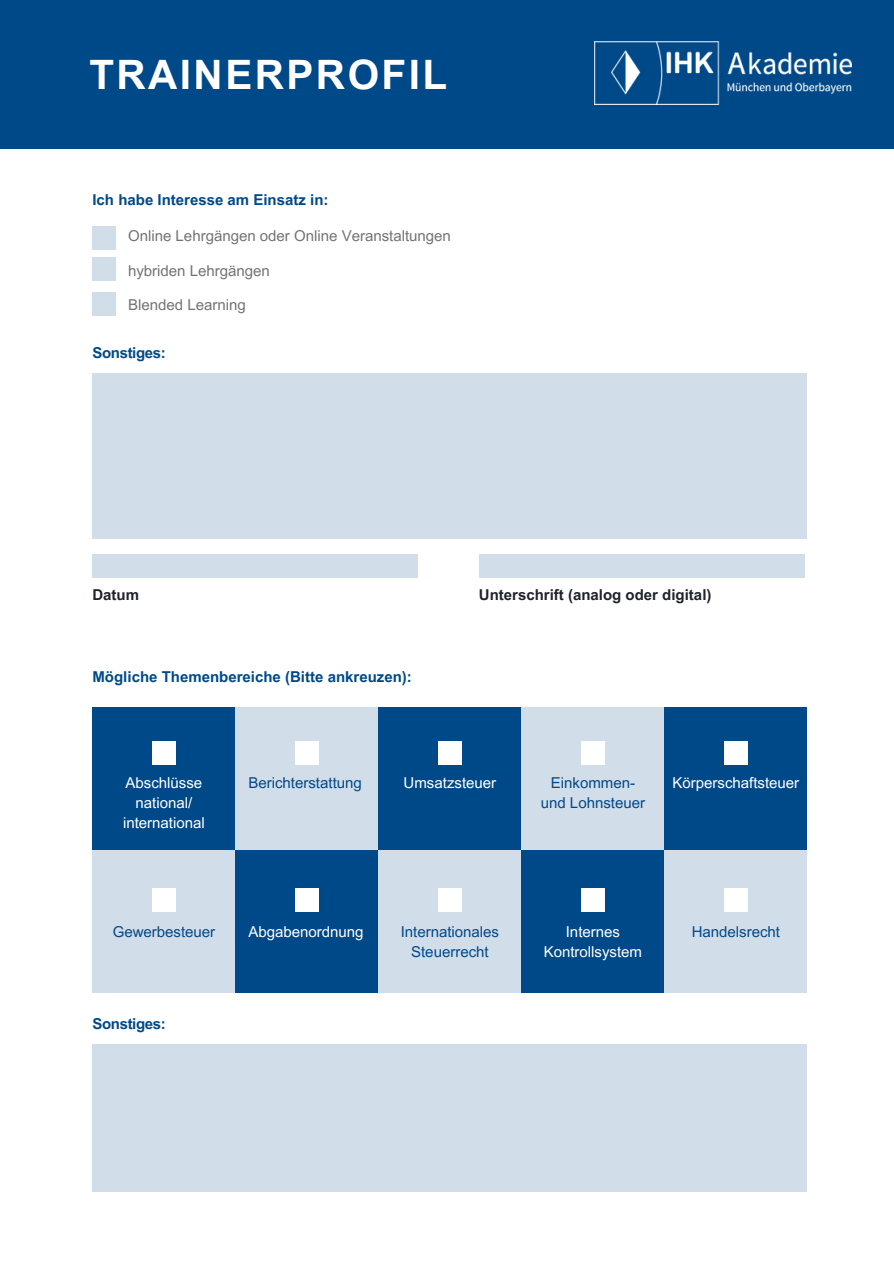
<style>
.page{position:relative;width:894px;height:1264px;background:#fff}
.page>*{position:absolute;margin:0;border:0;box-sizing:border-box;transform-origin:0 0}
.t1{font:700 40.5px "Arial MT Pro";letter-spacing:.06em;color:#fff}
.t2{font:15px/20.2px "Arial MT Pro";color:#fff;text-align:center}
.t3{font:15px "Arial MT Pro";color:#004988}
.t4{font:15px "Arial MT Pro";color:#737373}
.t5{font:700 15px "Arial MT Pro";color:#004988}
.t6{font:700 15px "Arial MT Pro";color:#1e232b}
.t7{font:700 15px "Arial MT Pro";letter-spacing:-.025em;color:#004988}
</style>
<div class="page">
<div style="left:0;top:0;width:893px;height:149px;background:#004988"></div>
<img style="left:594px;top:41px;width:256px;height:63px">
<div style="left:92px;top:373px;width:715px;height:166px;background:#d2ddea"></div>
<div style="left:92px;top:1044px;width:715px;height:147px;background:#d2ddea"></div>
<div style="left:93px;top:226px;width:23px;height:23px;background:#d2ddea"></div>
<div style="left:93px;top:257px;width:23px;height:24px;background:#d2ddea"></div>
<div style="left:93px;top:292px;width:23px;height:23px;background:#d2ddea"></div>
<div style="left:478px;top:554px;width:326px;height:23px;background:#d2ddea"></div>
<div style="left:93px;top:554px;width:325px;height:23px;background:#d2ddea"></div>
<div style="left:92px;top:706px;width:143px;height:143px;background:#004988"></div>
<div style="left:92px;top:849px;width:143px;height:143px;background:#d2ddea"></div>
<div style="left:664px;top:849px;width:143px;height:143px;background:#d2ddea"></div>
<div style="left:235px;top:706px;width:143px;height:143px;background:#d2ddea"></div>
<div style="left:235px;top:849px;width:143px;height:143px;background:#004988"></div>
<div style="left:664px;top:706px;width:143px;height:143px;background:#004988"></div>
<div style="left:378px;top:706px;width:143px;height:143px;background:#004988"></div>
<div style="left:378px;top:849px;width:143px;height:143px;background:#d2ddea"></div>
<div style="left:521px;top:706px;width:143px;height:143px;background:#d2ddea"></div>
<div style="left:521px;top:849px;width:143px;height:143px;background:#004988"></div>
<div style="left:152px;top:741px;width:23px;height:23px;background:#fff"></div>
<div style="left:152px;top:888px;width:23px;height:24px;background:#fff"></div>
<div style="left:295px;top:741px;width:23px;height:23px;background:#fff"></div>
<div style="left:295px;top:888px;width:23px;height:24px;background:#fff"></div>
<div style="left:438px;top:741px;width:23px;height:23px;background:#fff"></div>
<div style="left:438px;top:888px;width:23px;height:24px;background:#fff"></div>
<div style="left:581px;top:741px;width:23px;height:23px;background:#fff"></div>
<div style="left:581px;top:888px;width:23px;height:24px;background:#fff"></div>
<div style="left:724px;top:741px;width:23px;height:23px;background:#fff"></div>
<div style="left:724px;top:888px;width:23px;height:24px;background:#fff"></div>
<h2 class="t1" style="left:89px;top:59px;width:359px">TRAINERPROFIL</h2>
<p class="t5" style="left:92px;top:194px;width:237px">Ich habe Interesse am Einsatz in:</p>
<p class="t4" style="left:128px;top:230px;width:324px">Online Lehrgängen oder Online Veranstaltungen</p>
<p class="t4" style="left:128px;top:265px;width:143px">hybriden Lehrgängen</p>
<h2 class="t4" style="left:128px;top:298px;width:119px">Blended Learning</h2>
<p class="t7" style="left:92px;top:347px;width:75px">Sonstiges:</p>
<h2 class="t6" style="left:92px;top:588px;width:48px">Datum</h2>
<h2 class="t6" style="left:478px;top:588px;width:234px">Unterschrift (analog oder digital)</h2>
<h2 class="t5" style="left:92px;top:671px;width:321px">Mögliche Themenbereiche (Bitte ankreuzen):</h2>
<p class="t2" style="left:123px;top:774px;width:83px">Abschlüsse national/ international</p>
<p class="t3" style="left:550px;top:777px;width:86px">Einkommen-</p>
<p class="t3" style="left:248px;top:777px;width:115px">Berichterstattung</p>
<p class="t2" style="left:403px;top:774px;width:94px">Umsatzsteuer</p>
<p class="t3" style="left:540px;top:797px;width:106px">und Lohnsteuer</p>
<p class="t2" style="left:672px;top:774px;width:128px">Körperschaftsteuer</p>
<p class="t3" style="left:113px;top:925px;width:104px">Gewerbesteuer</p>
<p class="t2" style="left:248px;top:923px;width:117px">Abgabenordnung</p>
<h2 class="t7" style="left:92px;top:1017px;width:75px">Sonstiges:</h2>
<p class="t3" style="left:400px;top:925px;width:100px">Internationales</p>
<p class="t3" style="left:411px;top:946px;width:79px">Steuerrecht</p>
<p class="t2" style="left:543px;top:923px;width:100px">Internes<br>Kontrollsystem</p>
<p class="t3" style="left:691px;top:925px;width:90px">Handelsrecht</p>
</div>
